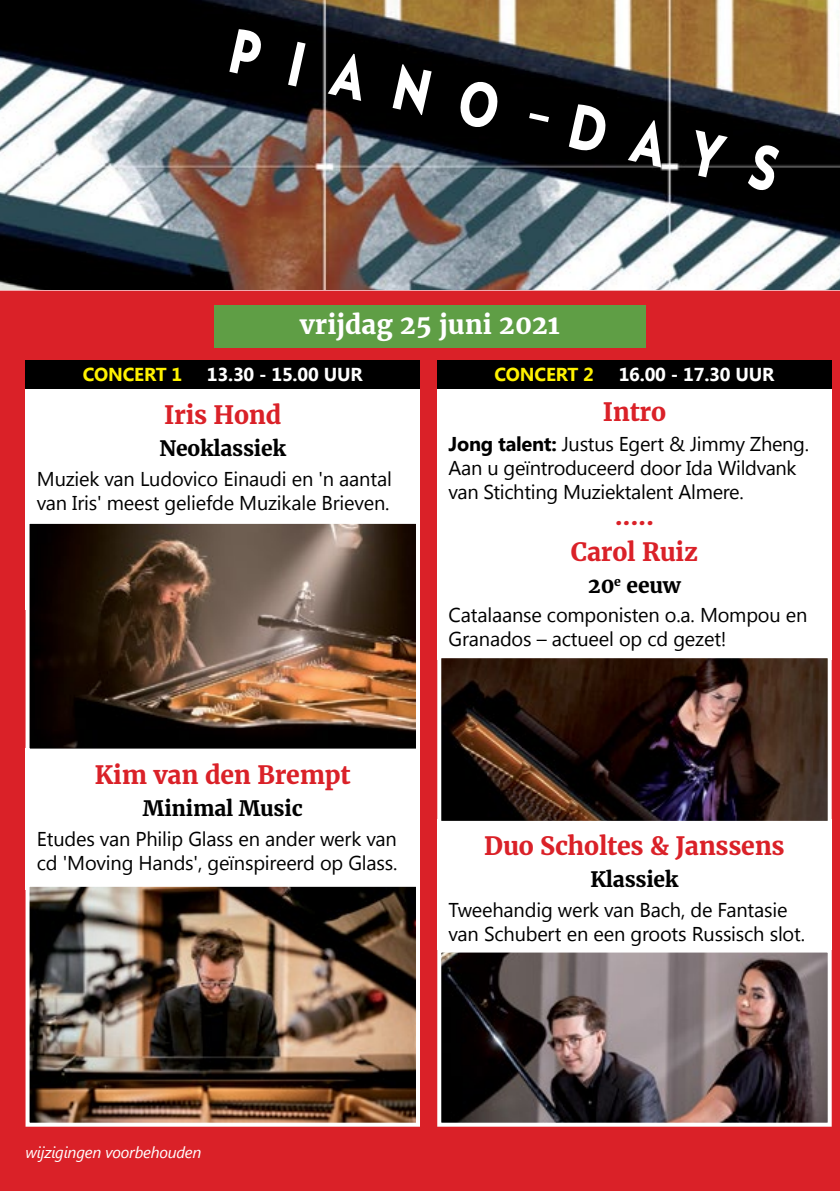
<style>
.page{position:relative;width:840px;height:1191px;background:#fff}
.page>*{position:absolute;margin:0;border:0;box-sizing:border-box;transform-origin:0 0}
.t1{font:900 60px "Verlag";color:#fff;scale:.8 1}
.t2{font:700 26px "Merriweather";color:#fff}
.t3{font:700 25px/35.6px "Merriweather";letter-spacing:-.01em;color:#da2128;text-align:center}
.t4{font:700 21px "Merriweather";letter-spacing:-.01em;color:#000}
.t5{font:20px/24px "Segoe UI";letter-spacing:-.01em;color:#000}
.t6{font:700 18.8px "Segoe UI";letter-spacing:-.01em;color:#fff}
.t7{font:700 18.8px "Segoe UI";letter-spacing:-.01em;color:#fff200}
.t8{font:italic 16px "Segoe UI";letter-spacing:-.015em;color:#fff}
.s1{font-weight:700}
</style>
<div class="page">
<div style="left:0;top:289px;width:839px;height:902px;background:#da2128"></div>
<img style="left:0;top:0;width:839px;height:289px">
<div style="left:26px;top:388px;width:394px;height:221px;background:#fff"></div>
<div style="left:437px;top:501px;width:394px;height:159px;background:#fff"></div>
<div style="left:437px;top:385px;width:394px;height:125px;background:#fff"></div>
<div style="left:26px;top:748px;width:394px;height:142px;background:#fff"></div>
<div style="left:437px;top:819px;width:394px;height:131px;background:#fff"></div>
<img style="left:24px;top:518px;width:398px;height:236px">
<img style="left:435px;top:652px;width:398px;height:175px">
<img style="left:24px;top:881px;width:398px;height:247px">
<svg style="left:435px;top:946px;width:398px;height:182px;background:#695c5d"></svg>
<div style="left:26px;top:360px;width:394px;height:28px;background:#000"></div>
<div style="left:437px;top:360px;width:394px;height:28px;background:#000"></div>
<div style="left:214px;top:305px;width:431px;height:42px;background:#5f9e45"></div>
<h1 class="t1" style="left:242px;top:-1px;width:701px;rotate:13deg">PIANO– DAYS</h1>
<h2 class="t2" style="left:300px;top:309px;width:261px">vrijdag 25 juni 2021</h2>
<p class="t7" style="left:83px;top:360px;width:101px">CONCERT 1</p>
<p class="t6" style="left:207px;top:360px;width:157px">13.30 - 15.00 UUR</p>
<p class="t7" style="left:494px;top:360px;width:101px">CONCERT 2</p>
<p class="t6" style="left:618px;top:360px;width:157px">16.00 - 17.30 UUR</p>
<p class="t3" style="left:164px;top:398px;width:119px">Iris Hond</p>
<p class="t4" style="left:159px;top:435px;width:128px">Neoklassiek</p>
<p class="t5" style="left:37px;top:466px;width:356px">Muziek van Ludovico Einaudi en 'n aantal van Iris' meest geliefde Muzikale Brieven.</p>
<p class="t3" style="left:602px;top:395px;width:65px">Intro</p>
<p class="t5" style="left:448px;top:431px;width:362px"><span class="s1">Jong talent:</span> Justus Egert &amp; Jimmy Zheng.<br>Aan u geïntroduceerd door Ida Wildvank van Stichting Muziektalent Almere.</p>
<p class="t3" style="left:570px;top:498px;width:128px">.....<br>Carol Ruiz</p>
<p class="t4" style="left:588px;top:572px;width:94px">20<sup>e</sup> eeuw</p>
<p class="t5" style="left:448px;top:602px;width:360px">Catalaanse componisten o.a. Mompou en<br>Granados – actueel op cd gezet!</p>
<p class="t3" style="left:95px;top:757px;width:257px">Kim van den Brempt</p>
<p class="t4" style="left:143px;top:795px;width:161px">Minimal Music</p>
<p class="t5" style="left:37px;top:825px;width:362px">Etudes van Philip Glass en ander werk van cd 'Moving Hands', geïnspireerd op Glass.</p>
<p class="t3" style="left:484px;top:828px;width:302px">Duo Scholtes &amp; Janssens</p>
<p class="t4" style="left:590px;top:866px;width:90px">Klassiek</p>
<p class="t5" style="left:448px;top:896px;width:358px">Tweehandig werk van Bach, de Fantasie van Schubert en een groots Russisch slot.</p>
<p class="t8" style="left:26px;top:1141px;width:177px">wijzigingen voorbehouden</p>
</div>
